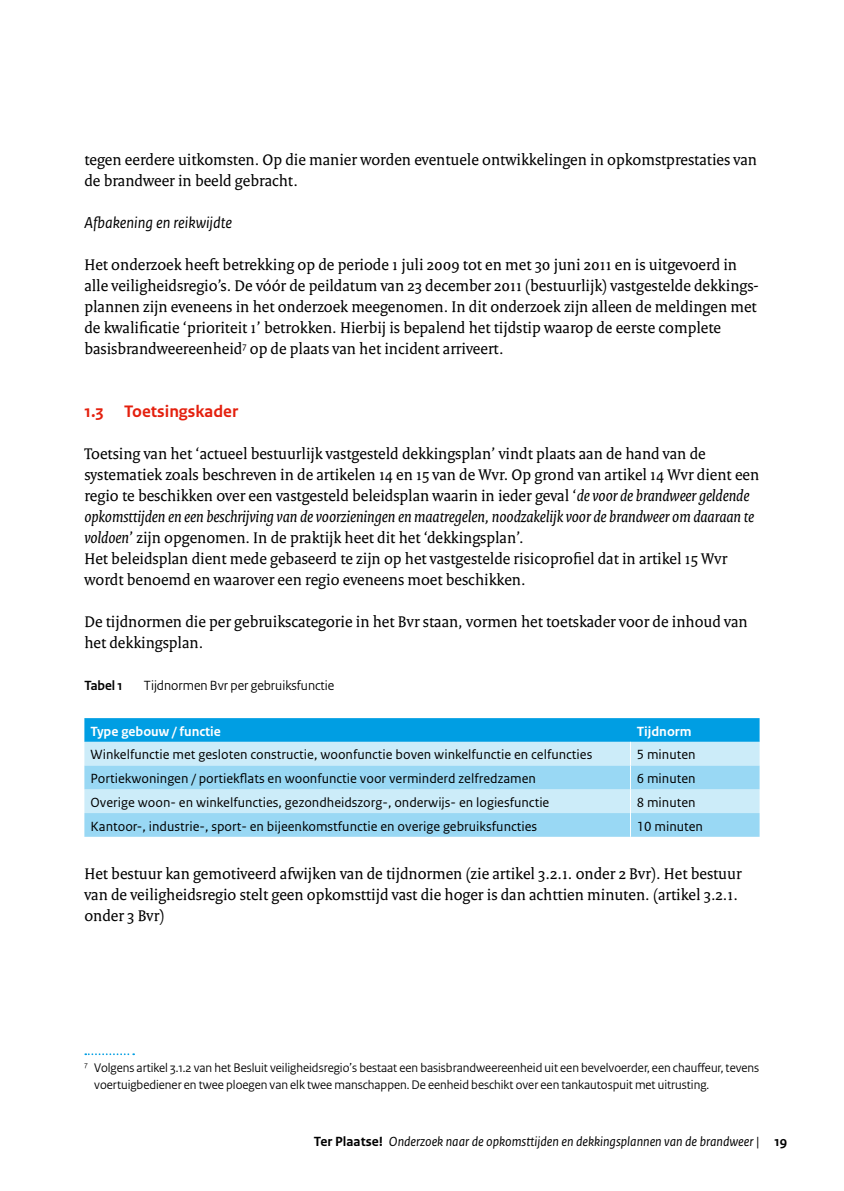
<style>
.page{position:relative;width:844px;height:1191px;background:#fff}
.page>*{position:absolute;margin:0;border:0;box-sizing:border-box;transform-origin:0 0}
.t1{font:700 17.5px "Rijksoverheid Sans Text";color:#e4200e}
.t2{font:16.62px/21px "Rijksoverheid Serif";color:#000}
.t3{font:italic 16.62px "Rijksoverheid Sans Text";color:#000}
.t4{font:14px "Rijksoverheid Sans Text";color:#000}
.t5{font:italic 14px "Rijksoverheid Sans Text";color:#000}
.t6{font:14px "Rijksoverheid Sans Heading";color:#000}
.t7{font:700 14px "Rijksoverheid Sans Text";color:#fff}
.t8{font:700 14px "Rijksoverheid Sans Heading";color:#000}
.t9{font:13.12px/17.5px "Rijksoverheid Sans Heading";color:#000}
.s1{font-style:italic}
.s2{font-weight:700;font-style:normal}
.s3{font-style:normal}
</style>
<div class="page">
<svg style="left:84px;top:718px;width:675px;height:118px;background:#8fd4f2"></svg>
<svg style="left:85px;top:1053px;width:49px;height:2px"></svg>
<p class="t2" style="left:84px;top:149px;width:674px">tegen eerdere uitkomsten. Op die manier worden eventuele ontwikkelingen in opkomstprestaties van de brandweer in beeld gebracht.</p>
<p class="t3" style="left:84px;top:213px;width:149px">Afbakening en reikwijdte</p>
<p class="t2" style="left:84px;top:254px;width:675px">Het onderzoek heeft betrekking op de periode 1 juli 2009 tot en met 30 juni 2011 en is uitgevoerd in alle veiligheidsregio’s. De vóór de peildatum van 23 december 2011 (bestuurlijk) vastgestelde dekkings&shy;plannen zijn eveneens in het onderzoek meegenomen. In dit onderzoek zijn alleen de meldingen met de kwalificatie ‘prioriteit 1’ betrokken. Hierbij is bepalend het tijdstip waarop de eerste complete basisbrandweereenheid<sup>7</sup> op de plaats van het incident arriveert.</p>
<p class="t1" style="left:84px;top:401px;width:155px">1.3 Toetsingskader</p>
<p class="t2" style="left:84px;top:443px;width:676px">Toetsing van het ‘actueel bestuurlijk vastgesteld dekkingsplan’ vindt plaats aan de hand van de systematiek zoals beschreven in de artikelen 14 en 15 van de Wvr. Op grond van artikel 14 Wvr dient een regio te beschikken over een vastgesteld beleidsplan waarin in ieder geval ‘<span class="s1">de voor de brandweer geldende opkomsttijden en een beschrijving van de voorzieningen en maatregelen, noodzakelijk voor de brandweer om daaraan te voldoen</span>’ zijn opgenomen. In de praktijk heet dit het ‘dekkingsplan’.<br>Het beleidsplan dient mede gebaseerd te zijn op het vastgestelde risicoprofiel dat in artikel 15 Wvr wordt benoemd en waarover een regio eveneens moet beschikken.</p>
<p class="t2" style="left:84px;top:611px;width:664px">De tijdnormen die per gebruikscategorie in het Bvr staan, vormen het toetskader voor de inhoud van het dekkingsplan.</p>
<p class="t8" style="left:84px;top:677px;width:40px">Tabel 1</p>
<p class="t6" style="left:144px;top:677px;width:192px">Tijdnormen Bvr per gebruiksfunctie</p>
<p class="t7" style="left:91px;top:723px;width:132px">Type gebouw / functie</p>
<p class="t7" style="left:636px;top:723px;width:56px">Tijdnorm</p>
<p class="t4" style="left:91px;top:747px;width:503px">Winkelfunctie met gesloten constructie, woonfunctie boven winkelfunctie en celfuncties</p>
<p class="t4" style="left:636px;top:747px;width:60px">5 minuten</p>
<p class="t4" style="left:91px;top:770px;width:446px">Portiekwoningen / portiekflats en woonfunctie voor verminderd zelfredzamen</p>
<p class="t4" style="left:636px;top:770px;width:60px">6 minuten</p>
<p class="t4" style="left:91px;top:794px;width:460px">Overige woon- en winkelfuncties, gezondheidszorg-, onderwijs- en logiesfunctie</p>
<p class="t4" style="left:636px;top:794px;width:60px">8 minuten</p>
<p class="t4" style="left:91px;top:818px;width:448px">Kantoor-, industrie-, sport- en bijeenkomstfunctie en overige gebruiksfuncties</p>
<p class="t4" style="left:636px;top:818px;width:68px">10 minuten</p>
<p class="t2" style="left:84px;top:863px;width:658px">Het bestuur kan gemotiveerd afwijken van de tijdnormen (zie artikel 3.2.1. onder 2 Bvr). Het bestuur van de veiligheidsregio stelt geen opkomsttijd vast die hoger is dan achttien minuten. (artikel 3.2.1. onder 3 Bvr)</p>
<p class="t9" style="left:94px;top:1059px;width:666px;text-indent:-10px"><sup>7</sup> Volgens artikel 3.1.2 van het Besluit veiligheidsregio’s bestaat een basisbrandweereenheid uit een bevelvoerder, een chauffeur, tevens voertuigbediener en twee ploegen van elk twee manschappen. De eenheid beschikt over een tankautospuit met uitrusting.</p>
<p class="t5" style="left:314px;top:1134px;width:474px"><span class="s2">Ter Plaatse!</span> Onderzoek naar de opkomsttijden en dekkingsplannen van de brandweer <span class="s3">|</span> <span class="s2">19</span></p>
</div>
